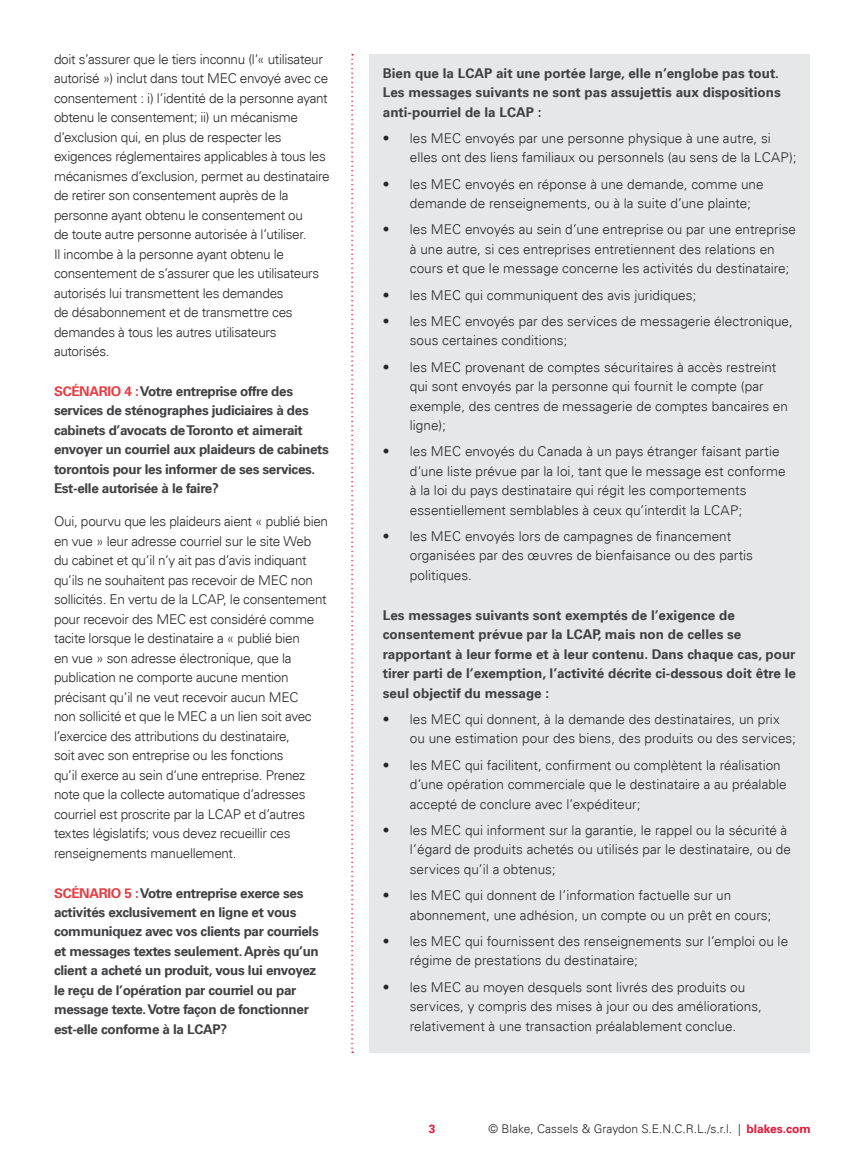
<style>
.page{position:relative;width:864px;height:1161px;background:#fff}
.page>*{position:absolute;margin:0;border:0;box-sizing:border-box;transform-origin:0 0}
.t1{font:300 13.5px/19.5px "Univers";letter-spacing:-.005em;color:#292829}
.t2{font:300 13.5px/19.5px "Univers";letter-spacing:-.025em;color:#292829}
.t3{font:700 13.5px/19.5px "Univers 65";letter-spacing:-.025em;color:#414042}
.t4{font:700 13.5px/19.5px "Univers 65";color:#414042}
.t5{font:300 12px "Univers 45";color:#292829}
.t6{font:700 12px "Univers 65";color:#e31837}
.s1{color:#e53d44}
.s2{font-family:"Univers 65";font-weight:700;color:#e31837}
</style>
<div class="page">
<div style="left:369px;top:54px;width:441px;height:999px;background:#e6e7e8"></div>
<svg style="left:351px;top:54px;width:2px;height:999px"></svg>
<p class="t2" style="left:54px;top:49px;width:277px">doit s’assurer que le tiers inconnu (l’« utilisateur autorisé ») inclut dans tout MEC envoyé avec ce consentement : i) l’identité de la personne ayant obtenu le consentement; ii) un mécanisme d’exclusion qui, en plus de respecter les exigences réglementaires applicables à tous les mécanismes d’exclusion, permet au destinataire de retirer son consentement auprès de la personne ayant obtenu le consentement ou<br>de toute autre personne autorisée à l’utiliser.<br>Il incombe à la personne ayant obtenu le consentement de s’assurer que les utilisateurs autorisés lui transmettent les demandes<br>de désabonnement et de transmettre ces demandes à tous les autres utilisateurs autorisés.</p>
<p class="t3" style="left:54px;top:382px;width:276px"><span class="s1">SCÉNARIO 4 :</span> Votre entreprise offre des services de sténographes judiciaires à des cabinets d’avocats de Toronto et aimerait envoyer un courriel aux plaideurs de cabinets torontois pour les informer de ses services.<br>Est-elle autorisée à le faire?</p>
<p class="t1" style="left:54px;top:512px;width:276px">Oui, pourvu que les plaideurs aient « publié bien en vue » leur adresse courriel sur le site Web du cabinet et qu’il n’y ait pas d’avis indiquant qu’ils ne souhaitent pas recevoir de MEC non sollicités. En vertu de la LCAP, le consentement pour recevoir des MEC est considéré comme tacite lorsque le destinataire a « publié bien<br>en vue » son adresse électronique, que la publication ne comporte aucune mention précisant qu’il ne veut recevoir aucun MEC<br>non sollicité et que le MEC a un lien soit avec l’exercice des attributions du destinataire,<br>soit avec son entreprise ou les fonctions<br>qu’il exerce au sein d’une entreprise. Prenez note que la collecte automatique d’adresses courriel est proscrite par la LCAP et d’autres textes législatifs; vous devez recueillir ces renseignements manuellement.</p>
<p class="t3" style="left:54px;top:883px;width:266px"><span class="s1">SCÉNARIO 5 :</span> Votre entreprise exerce ses activités exclusivement en ligne et vous communiquez avec vos clients par courriels et messages textes seulement. Après qu’un client a acheté un produit, vous lui envoyez le reçu de l’opération par courriel ou par message texte. Votre façon de fonctionner est-elle conforme à la LCAP?</p>
<p class="t4" style="left:383px;top:63px;width:399px">Bien que la LCAP ait une portée large, elle n’englobe pas tout.<br>Les messages suivants ne sont pas assujettis aux dispositions anti-pourriel de la LCAP :</p>
<p class="t1" style="left:410px;top:128px;width:388px;text-indent:-27px">• les MEC envoyés par une personne physique à une autre, si elles ont des liens familiaux ou personnels (au sens de la LCAP);</p>
<p class="t1" style="left:410px;top:174px;width:355px;text-indent:-27px">• les MEC envoyés en réponse à une demande, comme une demande de renseignements, ou à la suite d’une plainte;</p>
<p class="t1" style="left:410px;top:220px;width:388px;text-indent:-27px">• les MEC envoyés au sein d’une entreprise ou par une entreprise à une autre, si ces entreprises entretiennent des relations en cours et que le message concerne les activités du destinataire;</p>
<p class="t1" style="left:383px;top:285px;width:315px">• les MEC qui communiquent des avis juridiques;</p>
<p class="t1" style="left:410px;top:311px;width:384px;text-indent:-27px">• les MEC envoyés par des services de messagerie électronique, sous certaines conditions;</p>
<p class="t1" style="left:410px;top:357px;width:380px;text-indent:-27px">• les MEC provenant de comptes sécuritaires à accès restreint qui sont envoyés par la personne qui fournit le compte (par exemple, des centres de messagerie de comptes bancaires en ligne);</p>
<p class="t1" style="left:410px;top:442px;width:377px;text-indent:-27px">• les MEC envoyés du Canada à un pays étranger faisant partie d’une liste prévue par la loi, tant que le message est conforme à la loi du pays destinataire qui régit les comportements essentiellement semblables à ceux qu’interdit la LCAP;</p>
<p class="t1" style="left:410px;top:526px;width:345px;text-indent:-27px">• les MEC envoyés lors de campagnes de financement organisées par des œuvres de bienfaisance ou des partis politiques.</p>
<p class="t4" style="left:383px;top:605px;width:415px">Les messages suivants sont exemptés de l’exigence de consentement prévue par la LCAP, mais non de celles se rapportant à leur forme et à leur contenu. Dans chaque cas, pour tirer parti de l’exemption, l’activité décrite ci-dessous doit être le seul objectif du message :</p>
<p class="t1" style="left:410px;top:709px;width:387px;text-indent:-27px">• les MEC qui donnent, à la demande des destinataires, un prix ou une estimation pour des biens, des produits ou des services;</p>
<p class="t1" style="left:410px;top:755px;width:378px;text-indent:-27px">• les MEC qui facilitent, confirment ou complètent la réalisation d’une opération commerciale que le destinataire a au préalable accepté de conclure avec l’expéditeur;</p>
<p class="t1" style="left:410px;top:820px;width:383px;text-indent:-27px">• les MEC qui informent sur la garantie, le rappel ou la sécurité à l’égard de produits achetés ou utilisés par le destinataire, ou de services qu’il a obtenus;</p>
<p class="t1" style="left:410px;top:886px;width:363px;text-indent:-27px">• les MEC qui donnent de l’information factuelle sur un abonnement, une adhésion, un compte ou un prêt en cours;</p>
<p class="t1" style="left:410px;top:931px;width:380px;text-indent:-27px">• les MEC qui fournissent des renseignements sur l’emploi ou le régime de prestations du destinataire;</p>
<p class="t1" style="left:410px;top:977px;width:354px;text-indent:-27px">• les MEC au moyen desquels sont livrés des produits ou services, y compris des mises à jour ou des améliorations, relativement à une transaction préalablement conclue.</p>
<p class="t6" style="left:429px;top:1122px;width:8px">3</p>
<p class="t5" style="left:489px;top:1121px;width:324px">© Blake, Cassels &amp; Graydon S.E.N.C.R.L./s.r.l. | <span class="s2">blakes.com</span></p>
</div>
